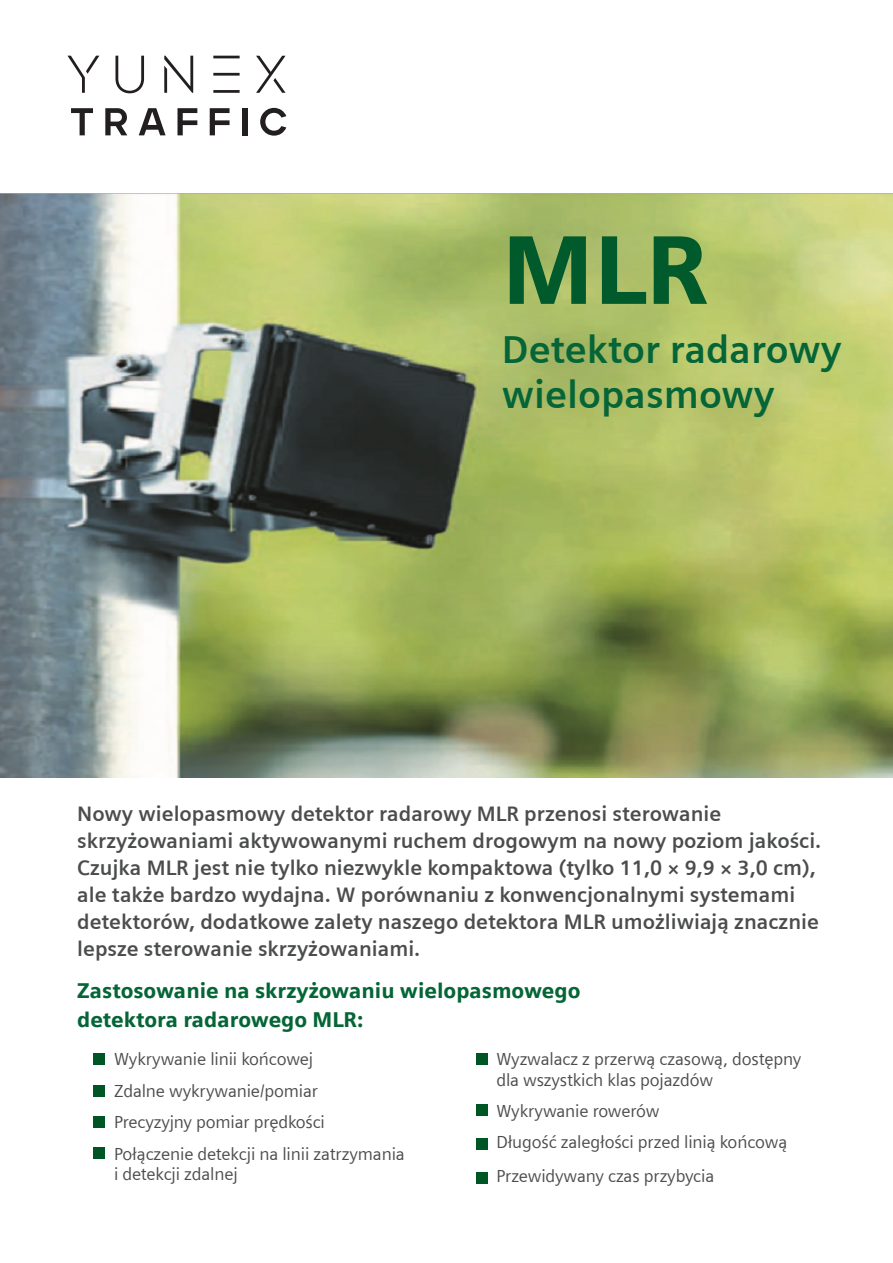
<style>
.page{position:relative;width:893px;height:1263px;background:#fff}
.page>*{position:absolute;margin:0;border:0;box-sizing:border-box;transform-origin:0 0}
.t1{font:900 97.5px "Siemens Sans";color:#005a2b}
.t2{font:700 39px/45px "Siemens Sans";color:#056537}
.t3{font:700 21px/27px "Siemens Sans";color:#4b4c4d}
.t4{font:900 21px/29px "Siemens Sans";color:#056537}
.t5{font:17.55px/20.4px "Siemens Sans";letter-spacing:-.01em;color:#4b4c4d}
</style>
<div class="page">
<img style="left:0;top:194px;width:893px;height:584px">
<hr style="left:213px;top:56px;width:27px;height:2px;background:#231f20">
<hr style="left:213px;top:73px;width:27px;height:3px;background:#231f20">
<hr style="left:213px;top:90px;width:27px;height:3px;background:#231f20">
<svg style="left:256px;top:56px;width:30px;height:37px"></svg>
<svg style="left:67px;top:56px;width:32px;height:37px"></svg>
<svg style="left:164px;top:56px;width:29px;height:37px"></svg>
<svg style="left:71px;top:108px;width:22px;height:27px"></svg>
<svg style="left:105px;top:108px;width:22px;height:27px"></svg>
<svg style="left:139px;top:108px;width:27px;height:27px"></svg>
<svg style="left:177px;top:108px;width:20px;height:27px"></svg>
<svg style="left:210px;top:108px;width:20px;height:27px"></svg>
<div style="left:242px;top:108px;width:5px;height:27px;background:#231f20"></div>
<svg style="left:260px;top:108px;width:26px;height:28px"></svg>
<svg style="left:115px;top:56px;width:29px;height:38px"></svg>
<div style="left:93px;top:1053px;width:12px;height:12px;background:#005525"></div>
<div style="left:476px;top:1053px;width:11px;height:12px;background:#005525"></div>
<div style="left:476px;top:1104px;width:11px;height:12px;background:#005525"></div>
<div style="left:476px;top:1138px;width:11px;height:12px;background:#005525"></div>
<div style="left:476px;top:1172px;width:11px;height:11px;background:#005525"></div>
<div style="left:93px;top:1085px;width:12px;height:12px;background:#005525"></div>
<div style="left:93px;top:1116px;width:12px;height:12px;background:#005525"></div>
<div style="left:93px;top:1147px;width:12px;height:12px;background:#005525"></div>
<p class="t1" style="left:502px;top:192px;width:207px">MLR</p>
<p class="t2" style="left:502px;top:328px;width:341px">Detektor radarowy wielopasmowy</p>
<p class="t3" style="left:77px;top:800px;width:745px">Nowy wielopasmowy detektor radarowy MLR przenosi sterowanie skrzyżowaniami aktywowanymi ruchem drogowym na nowy poziom jakości.<br>Czujka MLR jest nie tylko niezwykle kompaktowa (tylko 11,0 × 9,9 × 3,0 cm), ale także bardzo wydajna. W porównaniu z konwencjonalnymi systemami detektorów, dodatkowe zalety naszego detektora MLR umożliwiają znacznie lepsze sterowanie skrzyżowaniami.</p>
<p class="t4" style="left:77px;top:975px;width:505px">Zastosowanie na skrzyżowaniu wielopasmowego detektora radarowego MLR:</p>
<p class="t5" style="left:114px;top:1049px;width:201px">Wykrywanie linii końcowej</p>
<p class="t5" style="left:114px;top:1080px;width:205px">Zdalne wykrywanie/pomiar</p>
<p class="t5" style="left:114px;top:1112px;width:212px">Precyzyjny pomiar prędkości</p>
<p class="t5" style="left:114px;top:1143px;width:292px">Połączenie detekcji na linii zatrzymania i detekcji zdalnej</p>
<p class="t5" style="left:496px;top:1049px;width:307px">Wyzwalacz z przerwą czasową, dostępny dla wszystkich klas pojazdów</p>
<p class="t5" style="left:496px;top:1101px;width:165px">Wykrywanie rowerów</p>
<p class="t5" style="left:496px;top:1132px;width:292px">Długość zaległości przed linią końcową</p>
<p class="t5" style="left:496px;top:1166px;width:219px">Przewidywany czas przybycia</p>
</div>
